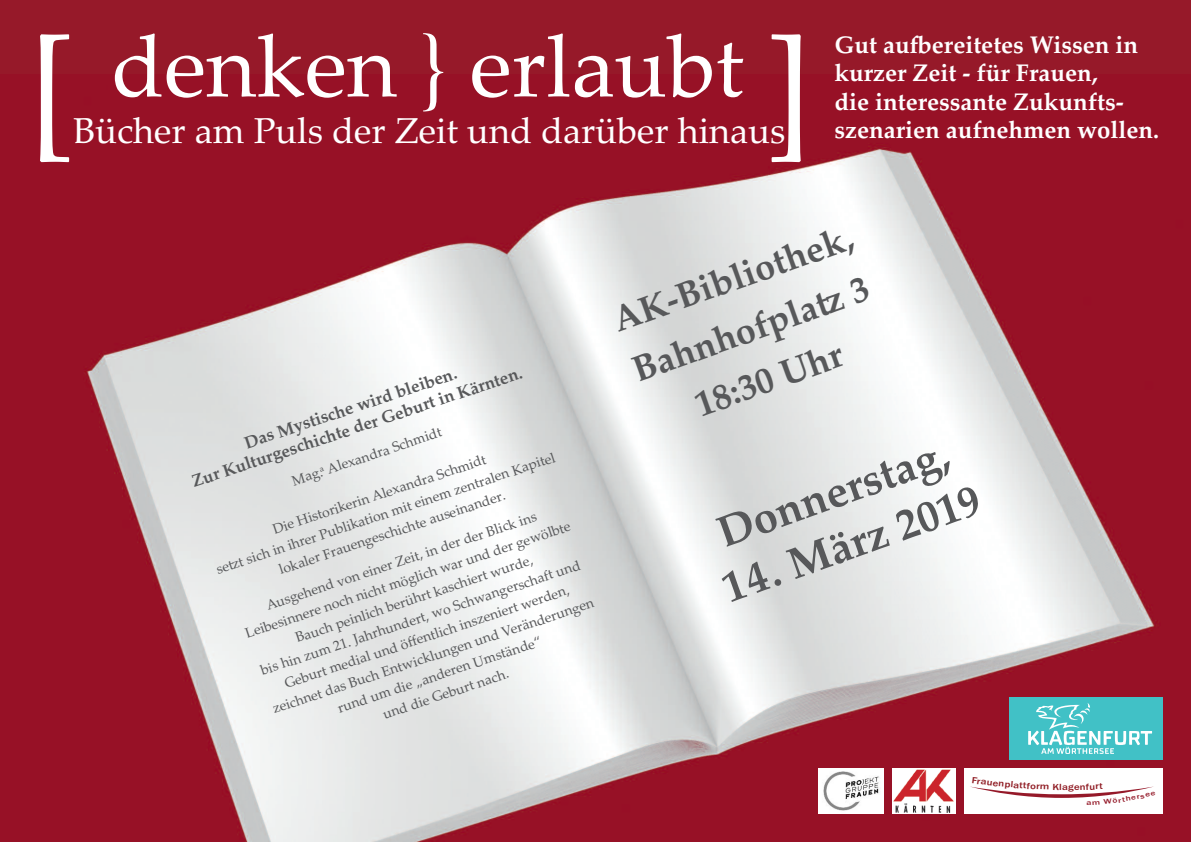
<style>
.page{position:relative;width:1191px;height:842px;background:#971126}
.page>*{position:absolute;margin:0;border:0;box-sizing:border-box;transform-origin:0 0}
.t1{font:142.2px "Palatino Linotype";color:#fff}
.t2{font:87px "Palatino Linotype";color:#fff}
.t3{font:700 43.4px "Palatino Linotype";color:#57585a}
.t4{font:36.1px "Palatino Linotype";color:#fff}
.t5{font:700 36px/53.5px "Palatino Linotype";color:#57585a;text-align:center}
.t6{font:700 24px/28px "Palatino Linotype";color:#fff}
.t7{font:700 17px/20.1px "Palatino Linotype";color:#57585a;text-align:center}
.t8{font:14px/20px "Palatino Linotype";color:#57585a;text-align:center}
.t9{font:500 9.2px "Franklin Gothic";color:#8d171f;scale:1.18 1}
.s1{font-size:142.2px}
</style>
<div class="page">
<img style="left:83px;top:143px;width:1080px;height:699px">
<div style="left:1009px;top:697px;width:153px;height:63px;background:#41c1c6"></div>
<svg style="left:1028px;top:703px;width:124px;height:51px"></svg>
<div style="left:964px;top:768px;width:198px;height:46px;background:#fff"></div>
<svg style="left:892px;top:768px;width:63px;height:46px"></svg>
<img style="left:893px;top:769px;width:61px;height:43px">
<img style="left:819px;top:768px;width:64px;height:46px">
<svg style="left:970px;top:786px;width:184px;height:12px"></svg>
<h2 class="t2" style="left:28px;top:15px;width:717px"><span class="s1">[</span> denken } erlaubt</h2>
<h1 class="t1" style="left:765px;top:0;width:49px">]</h1>
<h3 class="t4" style="left:73px;top:109px;width:713px">Bücher am Puls der Zeit und darüber hinaus</h3>
<h3 class="t6" style="left:834px;top:31px;width:326px">Gut aufbereitetes Wissen in kurzer Zeit - für Frauen,<br>die interessante Zukunfts&shy;szenarien aufnehmen wollen.</h3>
<p class="t7" style="left:183px;top:452px;width:349px;rotate:-18deg">Das Mystische wird bleiben.<br>Zur Kulturgeschichte der Geburt in Kärnten.</p>
<p class="t8" style="left:289px;top:471px;width:158px;rotate:-18deg">Mag.<sup>a</sup> Alexandra Schmidt</p>
<p class="t8" style="left:207px;top:540px;width:358px;rotate:-18deg">Die Historikerin Alexandra Schmidt<br>setz t sich in ihrer Publikation mit einem zentralen Kapitel lokaler Frauengeschichte auseinander.</p>
<p class="t8" style="left:236px;top:604px;width:343px;rotate:-18deg">Ausgehend von einer Zeit, in der der Blick ins Leibesinnere noch nicht möglich war und der gewölbte Bauch peinlich berührt kaschiert wurde,<br>bis hin zum 21. Jahrhundert, wo Schwangerschaft und Geburt medial und öff entlich inszeniert werden, zeichnet das Buch Entwicklungen und Veränderungen rund um die „anderen Umstände“<br>und die Geburt nach.</p>
<h3 class="t5" style="left:605px;top:296px;width:254px;rotate:-20deg">AK-Bibliothek,<br>Bahnhofplatz 3<br>18:30 Uhr</h3>
<h3 class="t3" style="left:710px;top:510px;width:244px;rotate:-20deg">Donnerstag,</h3>
<h3 class="t3" style="left:715px;top:566px;width:272px;rotate:-20deg">14. März 2019</h3>
<p class="t9" style="left:972px;top:774px;width:19px;rotate:7deg">Frau</p>
<p class="t9" style="left:1062px;top:781px;width:11px">ag</p>
</div>
